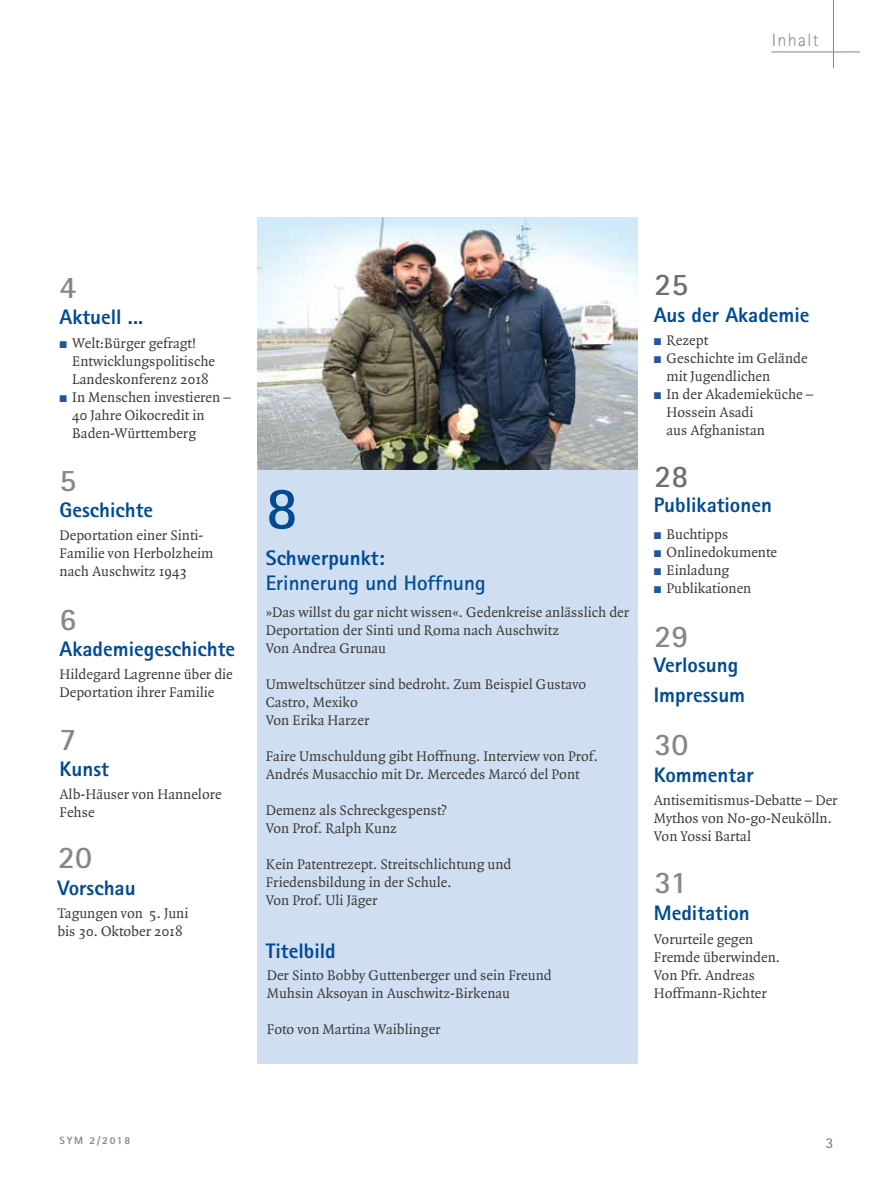
<style>
.page{position:relative;width:893px;height:1191px;background:#fff}
.page>*{position:absolute;margin:0;border:0;box-sizing:border-box;transform-origin:0 0}
.t1{font:700 60px "Rotis Sans Serif";color:#004b93}
.t2{font:700 31.5px "Rotis Sans Serif";color:#878787}
.t3{font:700 31.5px "Rotis Sans Serif";color:#706f6f}
.t4{font:800 21px/30px "Rotis Sans Serif";color:#004b93}
.t5{font:700 21px "Rotis Sans Serif";color:#004b93}
.t6{font:300 18px "Rotis Sans Serif";letter-spacing:.075em;color:#878787}
.t7{font:15px/18px "Quadraat OT";color:#3c3c3b}
.t8{font:700 15px "Rotis Sans Serif";color:#878787}
.t9{font:800 10.5px "Rotis Sans Serif";letter-spacing:.165em;color:#878787}
.s1{color:#1d579d}
</style>
<div class="page">
<hr style="left:771px;top:52px;width:89px;height:1px;background:#6f87bd">
<hr style="left:833px;top:0;width:1px;height:68px;background:#6f87bd">
<div style="left:257px;top:470px;width:381px;height:594px;background:#cfdef1"></div>
<img style="left:257px;top:217px;width:381px;height:253px">
<p class="t6" style="left:772px;top:30px;width:48px">Inhalt</p>
<h2 class="t2" style="left:60px;top:267px;width:18px">4</h2>
<h2 class="t3" style="left:655px;top:264px;width:35px">25</h2>
<h3 class="t4" style="left:60px;top:301px;width:85px">Aktuell ...</h3>
<h3 class="t4" style="left:654px;top:299px;width:157px">Aus der Akademie</h3>
<p class="t7" style="left:72px;top:335px;width:144px;text-indent:-13px"><span class="s1">▪</span> Welt:Bürger gefragt!<br>Entwicklungspolitische<br>Landeskonferenz 2018</p>
<p class="t7" style="left:72px;top:389px;width:160px;text-indent:-13px"><span class="s1">▪</span> In Menschen investieren –<br>40 Jahre Oikocredit in<br>Baden-Württemberg</p>
<p class="t7" style="left:654px;top:331px;width:56px"><span class="s1">▪</span> Rezept</p>
<p class="t7" style="left:666px;top:349px;width:143px;text-indent:-13px"><span class="s1">▪</span> Geschichte im Gelände mit Jugendlichen</p>
<p class="t7" style="left:666px;top:385px;width:148px;text-indent:-13px"><span class="s1">▪</span> In der Akademieküche –<br>Hossein Asadi<br>aus Afghanistan</p>
<h2 class="t2" style="left:60px;top:460px;width:18px">5</h2>
<h3 class="t4" style="left:60px;top:494px;width:95px">Geschichte</h3>
<p class="t7" style="left:60px;top:527px;width:155px">Deportation einer Sinti-<br>Familie von Herbolzheim nach Auschwitz 1943</p>
<h1 class="t1" style="left:266px;top:470px;width:34px">8</h1>
<h3 class="t4" style="left:266px;top:542px;width:121px">Schwerpunkt:</h3>
<h3 class="t5" style="left:266px;top:569px;width:221px">Erinnerung und Hoffnung</h3>
<h2 class="t3" style="left:655px;top:456px;width:35px">28</h2>
<h3 class="t4" style="left:654px;top:489px;width:120px">Publikationen</h3>
<p class="t7" style="left:654px;top:525px;width:76px"><span class="s1">▪</span> Buchtipps</p>
<p class="t7" style="left:654px;top:543px;width:125px"><span class="s1">▪</span> Onlinedokumente</p>
<p class="t7" style="left:654px;top:561px;width:77px"><span class="s1">▪</span> Einladung</p>
<p class="t7" style="left:654px;top:579px;width:99px"><span class="s1">▪</span> Publikationen</p>
<h2 class="t2" style="left:60px;top:599px;width:18px">6</h2>
<h3 class="t4" style="left:60px;top:633px;width:177px">Akademiegeschichte</h3>
<p class="t7" style="left:60px;top:665px;width:175px">Hildegard Lagrenne über die<br>Deportation ihrer Familie</p>
<h2 class="t2" style="left:60px;top:719px;width:18px">7</h2>
<h3 class="t4" style="left:60px;top:753px;width:51px">Kunst</h3>
<p class="t7" style="left:60px;top:785px;width:164px">Alb-Häuser von Hannelore<br>Fehse</p>
<h2 class="t2" style="left:58px;top:837px;width:35px">20</h2>
<h3 class="t4" style="left:57px;top:872px;width:80px">Vorschau</h3>
<p class="t7" style="left:57px;top:904px;width:133px">Tagungen von 5. Juni bis 30. Oktober 2018</p>
<p class="t7" style="left:266px;top:603px;width:365px">»Das willst du gar nicht wissen«. Gedenkreise anlässlich der<br>Deportation der Sinti und Roma nach Auschwitz<br>Von Andrea Grunau</p>
<p class="t7" style="left:266px;top:675px;width:322px">Umweltschützer sind bedroht. Zum Beispiel Gustavo<br>Castro, Mexiko<br>Von Erika Harzer</p>
<p class="t7" style="left:266px;top:747px;width:334px">Faire Umschuldung gibt Hoffnung. Interview von Prof.<br>Andrés Musacchio mit Dr. Mercedes Marcó del Pont</p>
<p class="t7" style="left:266px;top:801px;width:183px">Demenz als Schreckgespenst?<br>Von Prof. Ralph Kunz</p>
<p class="t7" style="left:266px;top:855px;width:247px">Kein Patentrezept. Streitschlichtung und<br>Friedensbildung in der Schule.<br>Von Prof. Uli Jäger</p>
<h3 class="t4" style="left:266px;top:935px;width:71px">Titelbild</h3>
<p class="t7" style="left:267px;top:966px;width:286px">Der Sinto Bobby Guttenberger und sein Freund<br>Muhsin Aksoyan in Auschwitz-Birkenau</p>
<p class="t7" style="left:267px;top:1020px;width:175px">Foto von Martina Waiblinger</p>
<h2 class="t2" style="left:655px;top:616px;width:35px">29</h2>
<h3 class="t4" style="left:654px;top:650px;width:93px">Verlosung<br>Impressum</h3>
<h2 class="t2" style="left:655px;top:725px;width:35px">30</h2>
<h3 class="t4" style="left:654px;top:759px;width:101px">Kommentar</h3>
<p class="t7" style="left:654px;top:791px;width:185px">Antisemitismus-Debatte – Der<br>Mythos von No-go-Neukölln.<br>Von Yossi Bartal</p>
<h2 class="t2" style="left:655px;top:863px;width:34px">31</h2>
<h3 class="t4" style="left:654px;top:897px;width:98px">Meditation</h3>
<p class="t7" style="left:654px;top:930px;width:128px">Vorurteile gegen<br>Fremde überwinden.<br>Von Pfr. Andreas<br>Hoffmann-Richter</p>
<p class="t9" style="left:60px;top:1133px;width:72px">SYM 2/2018</p>
<p class="t8" style="left:825px;top:1133px;width:10px">3</p>
</div>
